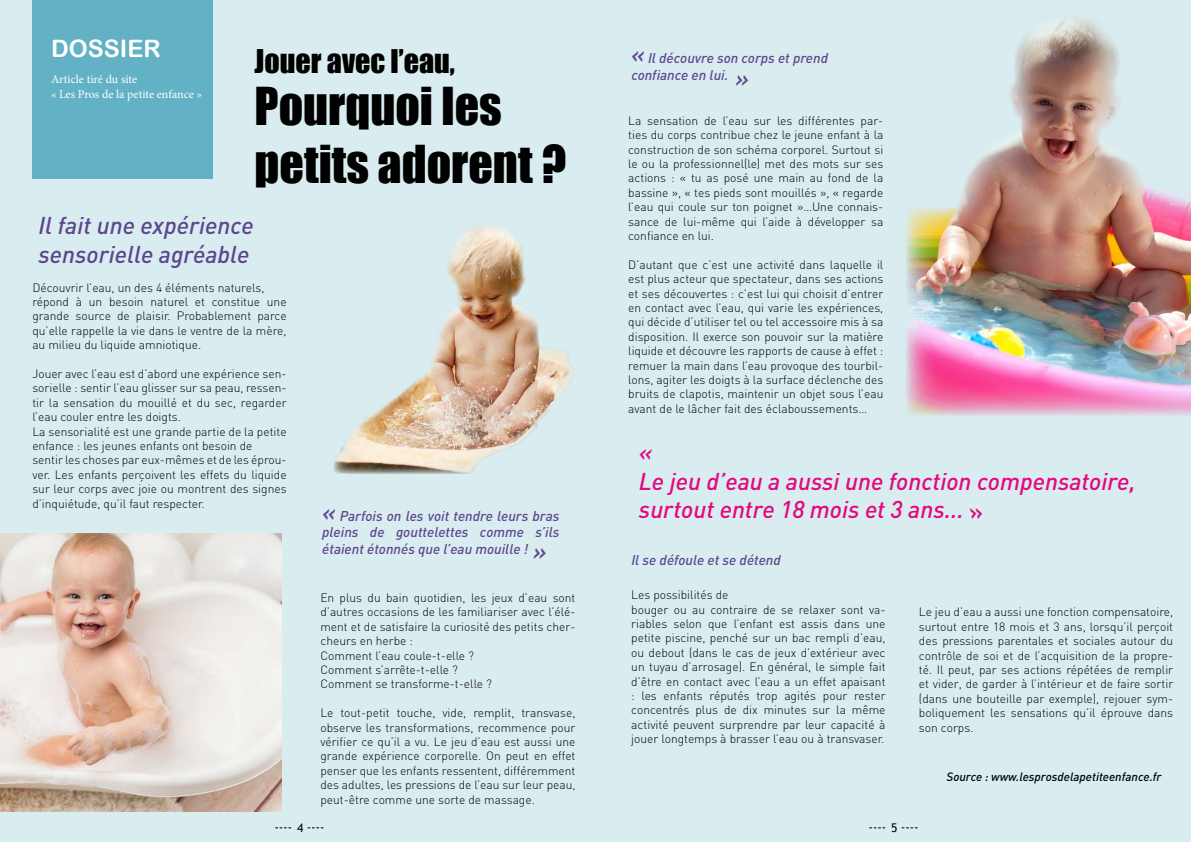
<style>
.page{position:relative;width:1191px;height:842px;background:#d9ecf0}
.page>*{position:absolute;margin:0;border:0;box-sizing:border-box;transform-origin:0 0}
.t1{font:48px/57.6px "Impact";color:#000}
.t2{font:30px "Impact";color:#000}
.t3{font:italic 500 24px/28.8px "DIN";color:#e5087e}
.t4{font:italic 500 24px/28.8px "DIN";color:#5c468e}
.t5{font:24px "Arial Rounded MT Bold";color:#fff}
.t6{font:italic 500 14px/16.8px "DIN";color:#5b468f;text-align:justify}
.t7{font:italic 500 14px/16.8px "DIN";color:#5c468e}
.t8{font:300 12px/14.4px "DIN";color:#000;text-align:justify}
.t9{font:12px/14.4px "Minion Pro";color:#fff}
.t10{font:italic 500 12px "DIN";color:#000}
.t11{font:12px "Trebuchet MS";color:#000}
.s1{font-size:24px}
.s2{font-size:24px;color:#5c468e}
</style>
<div class="page">
<svg style="left:869px;top:827px;width:16px;height:1px"></svg>
<svg style="left:901px;top:827px;width:16px;height:1px"></svg>
<div style="left:32px;top:0;width:180px;height:179px;background:#63b1c5"></div>
<svg style="left:275px;top:827px;width:16px;height:1px"></svg>
<svg style="left:307px;top:827px;width:16px;height:1px"></svg>
<img style="left:0;top:533px;width:282px;height:279px">
<img style="left:906px;top:18px;width:285px;height:398px">
<img style="left:333px;top:225px;width:242px;height:248px">
<h3 class="t5" style="left:51px;top:34px;width:111px">DOSSIER</h3>
<p class="t9" style="left:51px;top:72px;width:152px">Article tiré du site<br>« Les Pros de la petite enfance »</p>
<h2 class="t2" style="left:254px;top:38px;width:202px">Jouer avec l’eau,</h2>
<h1 class="t1" style="left:254px;top:77px;width:313px">Pourquoi les petits adorent ?</h1>
<h3 class="t4" style="left:38px;top:210px;width:217px">Il fait une expérience sensorielle agréable</h3>
<p class="t8" style="left:32px;top:280px;width:256px;text-align:left">Découvrir l’eau, un des 4 éléments naturels, répond à un besoin naturel et constitue une grande source de plaisir. Probablement parce qu’elle rappelle la vie dans le ventre de la mère, au milieu du liquide amniotique.</p>
<p class="t8" style="left:32px;top:366px;width:256px;text-align:left">Jouer avec l’eau est d’abord une expérience sen&shy;sorielle : sentir l’eau glisser sur sa peau, ressen&shy;tir la sensation du mouillé et du sec, regarder l’eau couler entre les doigts.<br>La sensorialité est une grande partie de la petite enfance : les jeunes enfants ont besoin de<br>sentir les choses par eux-mêmes et de les éprou&shy;ver. Les enfants perçoivent les effets du liquide sur leur corps avec joie ou montrent des signes d’inquiétude, qu’il faut respecter.</p>
<p class="t11" style="left:297px;top:820px;width:8px">4</p>
<p class="t6" style="left:322px;top:507px;width:239px"><span class="s1">«</span> Parfois on les voit tendre leurs bras pleins de gouttelettes comme s’ils étaient étonnés que l’eau mouille ! <span class="s2">»</span></p>
<p class="t8" style="left:320px;top:590px;width:257px;text-align:left">En plus du bain quotidien, les jeux d’eau sont d’autres occasions de les familiariser avec l’élé&shy;ment et de satisfaire la curiosité des petits cher&shy;cheurs en herbe :<br>Comment l’eau coule-t-elle ?<br>Comment s’arrête-t-elle ?<br>Comment se transforme-t-elle ?</p>
<p class="t8" style="left:320px;top:705px;width:257px">Le tout-petit touche, vide, remplit, transvase, observe les transformations, recommence pour vérifier ce qu’il a vu. Le jeu d’eau est aussi une grande expérience corporelle. On peut en effet penser que les enfants ressentent, différemment des adultes, les pressions de l’eau sur leur peau, peut-être comme une sorte de massage.</p>
<p class="t7" style="left:631px;top:49px;width:198px"><span class="s1">«</span> Il découvre son corps et prend confiance en lui.</p>
<h3 class="t4" style="left:735px;top:64px;width:15px">»</h3>
<p class="t8" style="left:628px;top:113px;width:257px">La sensation de l’eau sur les différentes par&shy;ties du corps contribue chez le jeune enfant à la construction de son schéma corporel. Surtout si le ou la professionnel(le) met des mots sur ses actions : « tu as posé une main au fond de la bassine », « tes pieds sont mouillés », « regarde l’eau qui coule sur ton poignet »…Une connais&shy;sance de lui-même qui l’aide à développer sa confiance en lui.</p>
<p class="t8" style="left:628px;top:257px;width:257px">D’autant que c’est une activité dans laquelle il est plus acteur que spectateur, dans ses actions et ses découvertes : c’est lui qui choisit d’entrer en contact avec l’eau, qui varie les expériences, qui décide d’utiliser tel ou tel accessoire mis à sa disposition. Il exerce son pouvoir sur la matière liquide et découvre les rapports de cause à effet : remuer la main dans l’eau provoque des tourbil&shy;lons, agiter les doigts à la surface déclenche des bruits de clapotis, maintenir un objet sous l’eau avant de le lâcher fait des éclaboussements…</p>
<h3 class="t3" style="left:639px;top:437px;width:498px">«<br>Le jeu d’eau a aussi une fonction compensatoire, surtout entre 18 mois et 3 ans...</h3>
<p class="t7" style="left:631px;top:551px;width:151px">Il se défoule et se détend</p>
<p class="t8" style="left:631px;top:587px;width:256px;text-align:left">Les possibilités de<br>bouger ou au contraire de se relaxer sont va&shy;riables selon que l’enfant est assis dans une petite piscine, penché sur un bac rempli d’eau, ou debout (dans le cas de jeux d’extérieur avec un tuyau d’arrosage). En général, le simple fait d’être en contact avec l’eau a un effet apaisant : les enfants réputés trop agités pour rester concentrés plus de dix minutes sur la même activité peuvent surprendre par leur capacité à jouer longtemps à brasser l’eau ou à transvaser.</p>
<p class="t11" style="left:891px;top:820px;width:8px">5</p>
<p class="t8" style="left:919px;top:605px;width:256px">Le jeu d’eau a aussi une fonction compensatoire, surtout entre 18 mois et 3 ans, lorsqu’il perçoit des pressions parentales et sociales autour du contrôle de soi et de l’acquisition de la propre&shy;té. Il peut, par ses actions répétées de remplir et vider, de garder à l’intérieur et de faire sortir (dans une bouteille par exemple), rejouer sym&shy;boliquement les sensations qu’il éprouve dans son corps.</p>
<p class="t10" style="left:946px;top:769px;width:217px">Source : www.lesprosdelapetiteenfance.fr</p>
</div>
